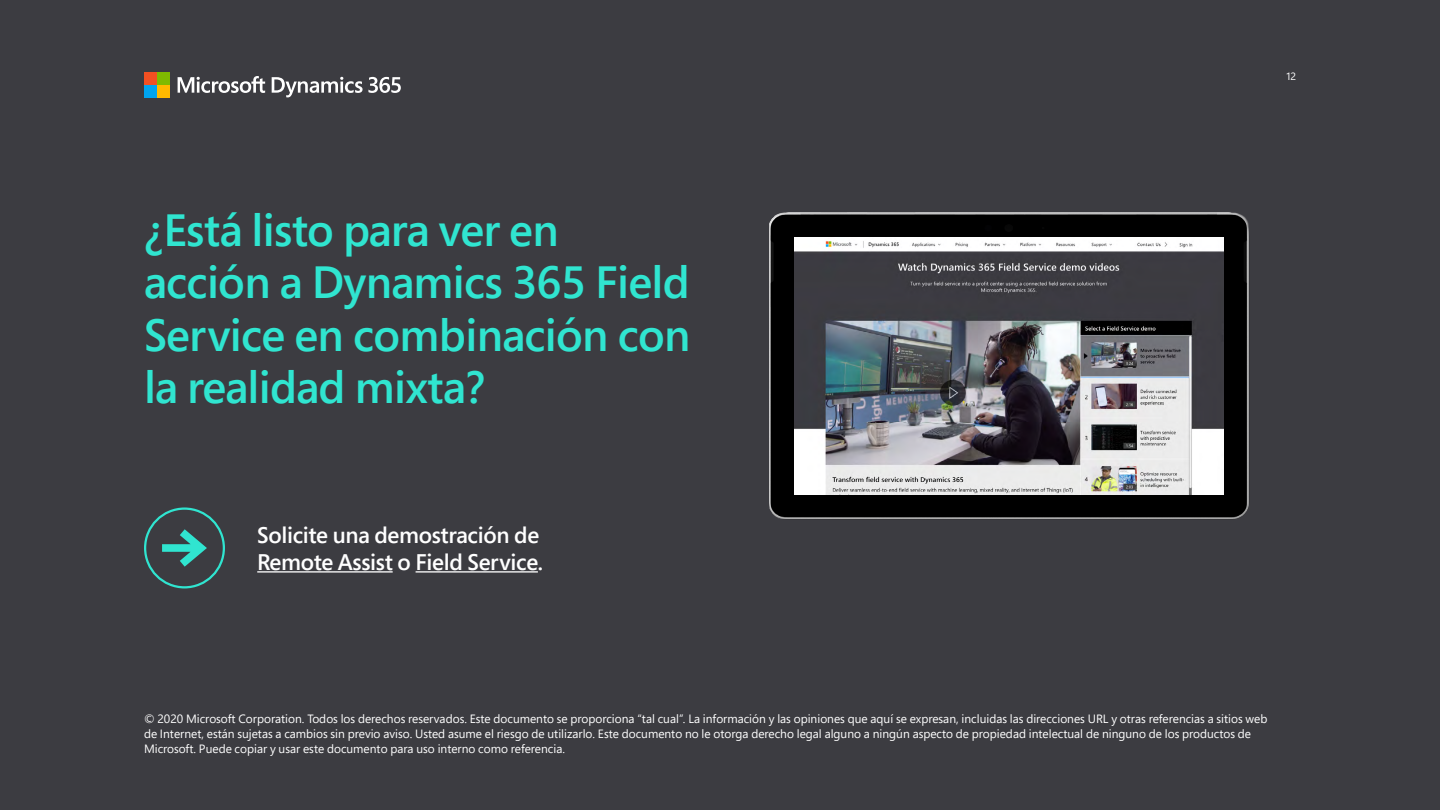
<style>
.page{position:relative;width:1440px;height:810px;background:#3c3c41}
.page>*{position:absolute;margin:0;border:0;box-sizing:border-box;transform-origin:0 0}
.Closing_60_70{font:600 45px/52.5px "Segoe Pro";letter-spacing:-.015em;color:#30e5d0}
.CTA{font:600 22.5px/27px "Segoe Pro";letter-spacing:-.015em;color:#fff}
.Disclaimer{font:12px/15px "Segoe Pro";color:#fff}
.t1{font:10.5px "Segoe Pro";color:#fff}
</style>
<div class="page">
<div style="left:144px;top:507px;width:81px;height:81px;border:2px solid #30e5d0;border-radius:50%"></div>
<svg style="left:162px;top:529px;width:45px;height:38px"></svg>
<img style="left:769px;top:212px;width:480px;height:307px">
<img style="left:794px;top:238px;width:430px;height:257px">
<hr style="left:257px;top:571px;width:136px;height:2px;background:#fff">
<hr style="left:416px;top:571px;width:122px;height:2px;background:#fff">
<svg style="left:272px;top:77px;width:129px;height:20px"></svg>
<svg style="left:178px;top:76px;width:87px;height:17px"></svg>
<div style="left:144px;top:72px;width:12px;height:12px;background:#f25022"></div>
<div style="left:158px;top:72px;width:12px;height:12px;background:#7fba00"></div>
<div style="left:144px;top:86px;width:12px;height:12px;background:#00a4ef"></div>
<div style="left:158px;top:86px;width:12px;height:12px;background:#ffb900"></div>
<p class="Closing_60_70" style="left:144px;top:202px;width:548px">¿Está listo para ver en acción a Dynamics 365 Field<br>Service en combinación con la realidad mixta?</p>
<p class="CTA" style="left:257px;top:521px;width:287px">Solicite una demostración de<br>Remote Assist o Field Service.</p>
<p class="t1" style="left:1286px;top:69px;width:11px">12</p>
<p class="Disclaimer" style="left:144px;top:711px;width:1125px">© 2020 Microsoft Corporation. Todos los derechos reservados. Este documento se proporciona “tal cual”. La información y las opiniones que aquí se expresan, incluidas las direcciones URL y otras referencias a sitios web de Internet, están sujetas a cambios sin previo aviso. Usted asume el riesgo de utilizarlo. Este documento no le otorga derecho legal alguno a ningún aspecto de propiedad intelectual de ninguno de los productos de<br>Microsoft. Puede copiar y usar este documento para uso interno como referencia.</p>
</div>
